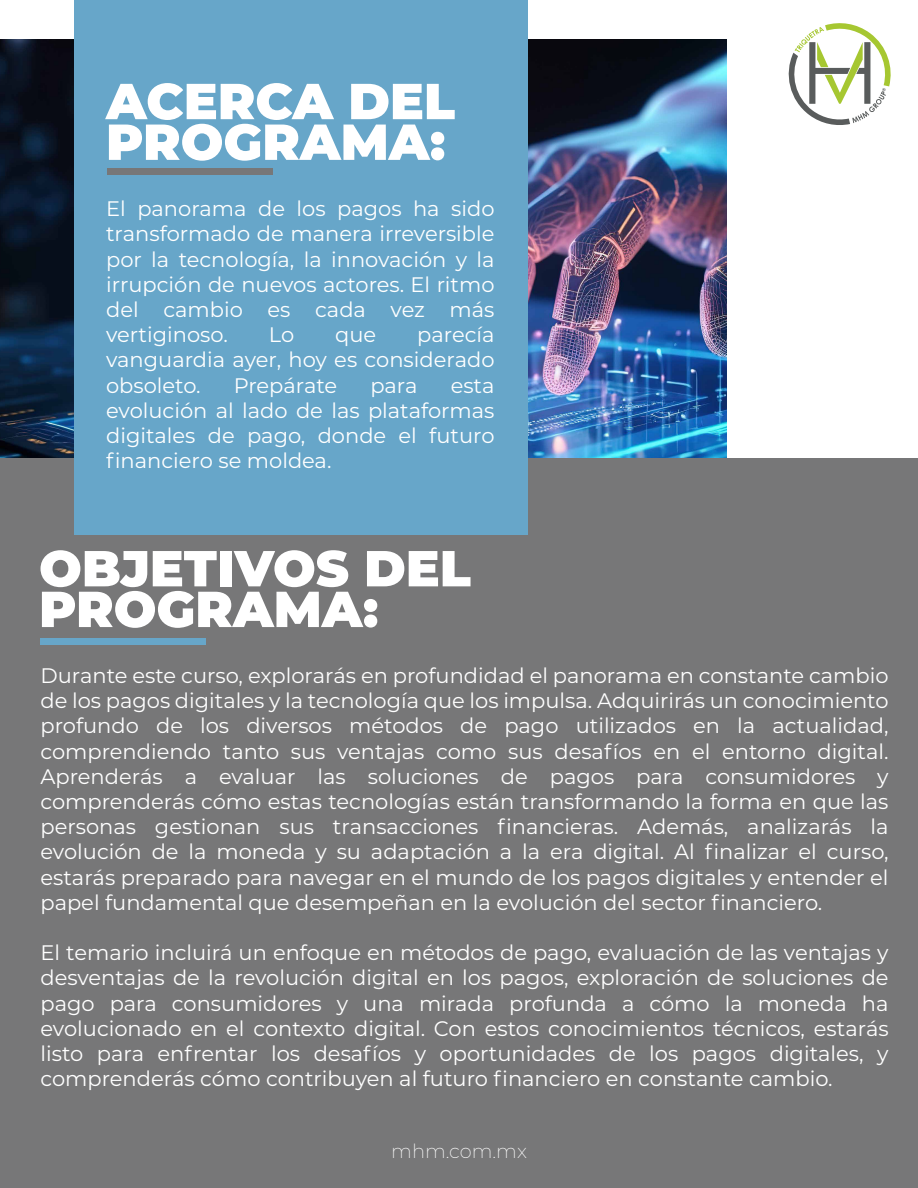
<style>
.page{position:relative;width:918px;height:1188px;background:#fff}
.page>*{position:absolute;margin:0;border:0;box-sizing:border-box;transform-origin:0 0}
.t1{font:900 50.55px/40.7px "Montserrat";color:#fff}
.t2{font:21px/25.2px "Montserrat";color:#fff;text-align:justify}
.t3{font:200 19.5px "Montserrat";color:#fff}
</style>
<div class="page">
<svg style="left:788px;top:23px;width:103px;height:102px"></svg>
<img style="left:0;top:39px;width:727px;height:420px">
<div style="left:0;top:459px;width:918px;height:729px;background:#777778"></div>
<div style="left:74px;top:0;width:454px;height:535px;background:#67a6c9"></div>
<div style="left:107px;top:168px;width:166px;height:7px;background:#777778"></div>
<div style="left:41px;top:638px;width:165px;height:7px;background:#67a6c9"></div>
<h1 class="t1" style="left:106px;top:78px;width:351px">ACERCA DEL<br>PROGRAMA:</h1>
<p class="t2" style="left:106px;top:195px;width:390px">El panorama de los pagos ha sido transformado de manera irreversible por la tecnología, la innovación y la irrupción de nuevos actores. El ritmo del cambio es cada vez más vertiginoso.</p>
<p class="t2" style="left:106px;top:321px;width:390px;text-indent:311px">parecía vanguardia ayer, hoy es considerado obsoleto.</p>
<p class="t2" style="left:269px;top:321px;width:27px">Lo</p>
<p class="t2" style="left:335px;top:321px;width:43px">que</p>
<p class="t2" style="left:234px;top:372px;width:105px">Prepárate</p>
<p class="t2" style="left:370px;top:372px;width:49px">para</p>
<p class="t2" style="left:106px;top:372px;width:390px;text-indent:345px">esta evolución al lado de las plataformas digitales de pago, donde el futuro financiero se moldea.</p>
<h1 class="t1" style="left:39px;top:545px;width:433px">OBJETIVOS DEL<br>PROGRAMA:</h1>
<p class="t2" style="left:41px;top:662px;width:850px">Durante este curso, explorarás en profundidad el panorama en constante cambio de los pagos digitales y la tecnología que los impulsa. Adquirirás un conocimiento profundo de los diversos métodos de pago utilizados en la actualidad, comprendiendo tanto sus ventajas como sus desafíos en el entorno digital.<br>Aprenderás a evaluar las soluciones de pagos para consumidores y comprenderás cómo estas tecnologías están transformando la forma en que las personas gestionan sus transacciones financieras. Además, analizarás la evolución de la moneda y su adaptación a la era digital. Al finalizar el curso, estarás preparado para navegar en el mundo de los pagos digitales y entender el papel fundamental que desempeñan en la evolución del sector financiero.</p>
<p class="t2" style="left:41px;top:939px;width:850px">El temario incluirá un enfoque en métodos de pago, evaluación de las ventajas y desventajas de la revolución digital en los pagos, exploración de soluciones de pago para consumidores y una mirada profunda a cómo la moneda ha evolucionado en el contexto digital. Con estos conocimientos técnicos, estarás listo para enfrentar los desafíos y oportunidades de los pagos digitales, y comprenderás cómo contribuyen al futuro financiero en constante cambio.</p>
<p class="t3" style="left:391px;top:1138px;width:137px">mhm.com.mx</p>
</div>
